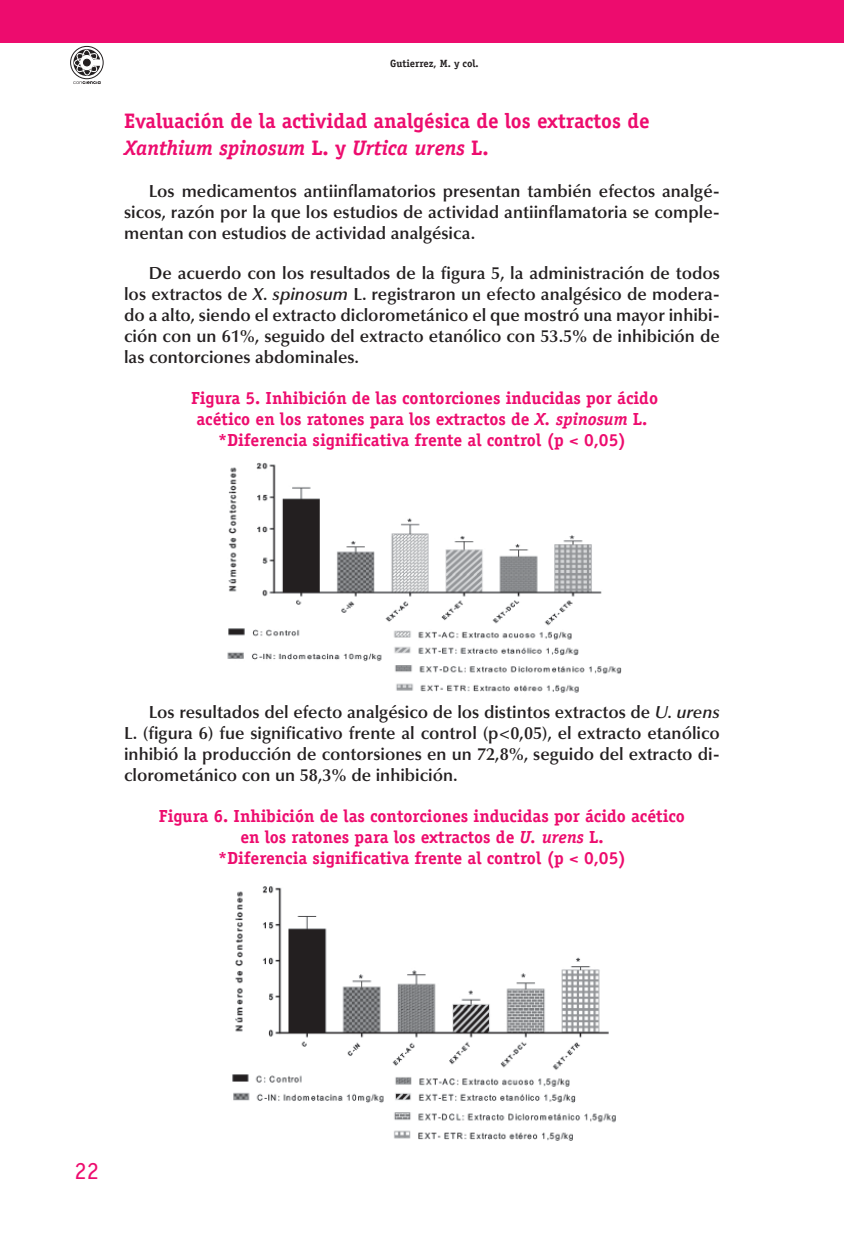
<style>
.page{position:relative;width:844px;height:1241px;background:#fff}
.page>*{position:absolute;margin:0;border:0;box-sizing:border-box;transform-origin:0 0}
.t1{font:24.5px "Officina Serif Std";color:#ed0c6e}
.t2{font:700 21px/26.2px "Officina Serif Std";color:#ed0c6e}
.t3{font:600 17.5px/21px "Optima LT Std";color:#231f20;text-align:justify}
.t4{font:700 17.5px/21px "Officina Serif Std";color:#ed0c6e;text-align:center}
.t5{font:700 10.5px "Officina Serif Std";color:#231f20}
.s1{font-style:italic}
</style>
<div class="page">
<div style="left:0;top:0;width:843px;height:42px;background:#ed0c6e"></div>
<div style="left:70px;top:46px;width:33px;height:33px;border:1px solid #231f20;border-radius:50%"></div>
<svg style="left:73px;top:49px;width:28px;height:35px"></svg>
<img style="left:227px;top:462px;width:395px;height:231px">
<img style="left:232px;top:886px;width:384px;height:255px">
<p class="t5" style="left:390px;top:59px;width:90px">Gutierrez, M. y col.</p>
<p class="t2" style="left:124px;top:110px;width:527px">Evaluación de la actividad analgésica de los extractos de<br><span class="s1">Xanthium spinosum</span> L. y <span class="s1">Urtica urens</span> L.</p>
<p class="t3" style="left:124px;top:181px;width:597px;text-indent:25px">Los medicamentos antiinflamatorios presentan también efectos analgé&shy;sicos, razón por la que los estudios de actividad antiinflamatoria se comple&shy;mentan con estudios de actividad analgésica.</p>
<p class="t3" style="left:124px;top:264px;width:597px;text-indent:25px">De acuerdo con los resultados de la figura 5, la administración de todos los extractos de <span class="s1">X. spinosum</span> L. registraron un efecto analgésico de modera&shy;do a alto, siendo el extracto diclorometánico el que mostró una mayor inhibi&shy;ción con un 61%, seguido del extracto etanólico con 53.5% de inhibición de las contorciones abdominales.</p>
<p class="t4" style="left:191px;top:389px;width:468px">Figura 5. Inhibición de las contorciones inducidas por ácido acético en los ratones para los extractos de <span class="s1">X. spinosum</span> L. *Diferencia significativa frente al control (p &lt; 0,05)</p>
<p class="t3" style="left:124px;top:702px;width:597px;text-indent:25px">Los resultados del efecto analgésico de los distintos extractos de <span class="s1">U. urens </span>L. (figura 6) fue significativo frente al control (p&lt;0,05), el extracto etanólico inhibió la producción de contorsiones en un 72,8%, seguido del extracto di&shy;clorometánico con un 58,3% de inhibición.</p>
<p class="t4" style="left:159px;top:807px;width:527px">Figura 6. Inhibición de las contorciones inducidas por ácido acético en los ratones para los extractos de <span class="s1">U. urens</span> L.<br>*Diferencia significativa frente al control (p &lt; 0,05)</p>
<h1 class="t1" style="left:75px;top:1161px;width:26px">22</h1>
</div>
